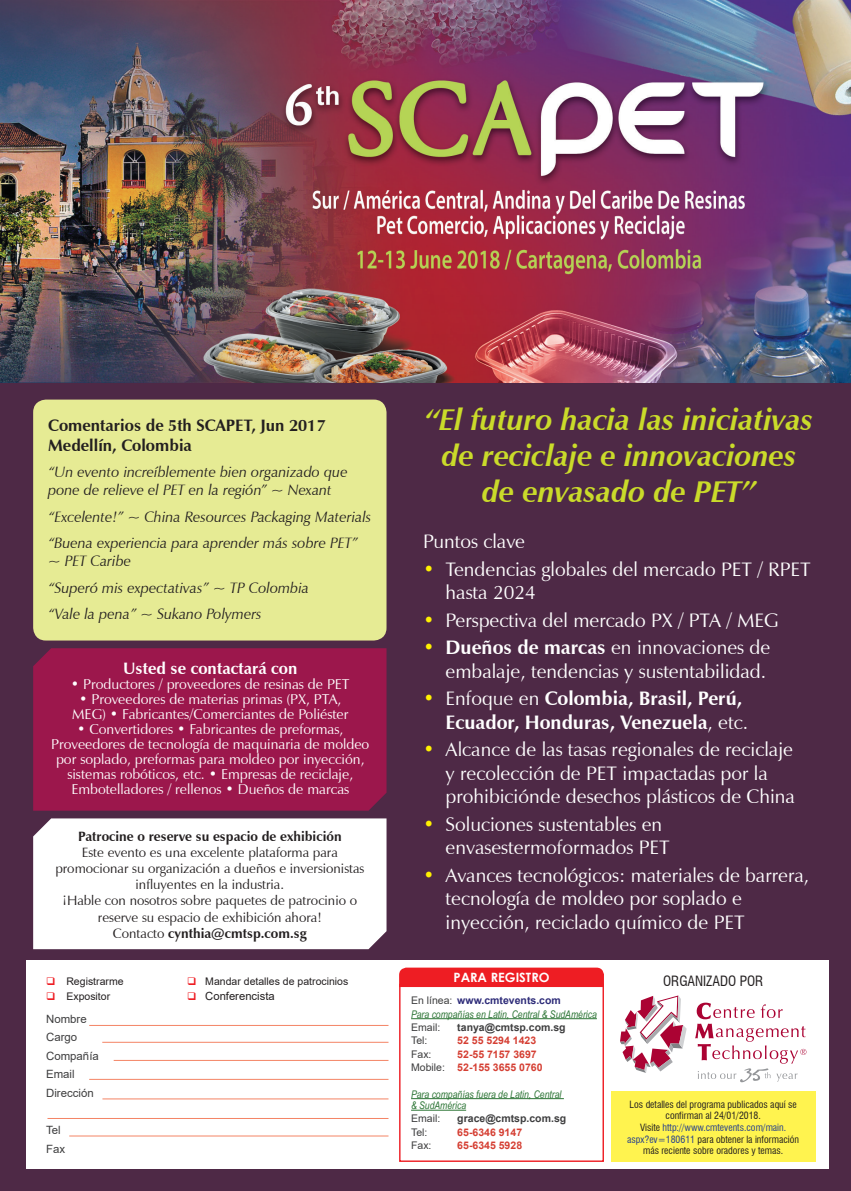
<style>
.page{position:relative;width:851px;height:1191px;background:#fff}
.page>*{position:absolute;margin:0;border:0;box-sizing:border-box;transform-origin:0 0}
.t1{font:italic 700 30px/36px "Zapf Humanist 601 BT";color:#cadb2a;text-align:center}
.t2{font:19.5px/23.4px "Zapf Humanist 601 BT";color:#fff}
.t3{font:700 19.5px/23.4px "Zapf Humanist 601 BT";color:#fff}
.t4{font:700 16.5px/19.8px "Zapf Humanist 601 BT";color:#231f20}
.t5{font:700 16.5px "Zapf Humanist 601 BT";color:#fff}
.t6{font:italic 15px/18px "Zapf Humanist 601 BT";color:#231f20}
.t7{font:14.25px/15px "Zapf Humanist 601 BT";color:#fff;text-align:center}
.t8{font:condensed 13.8px "Swiss 721 BT";color:#231f20}
.t9{font:13.5px/16.2px "Zapf Humanist 601 BT";color:#231f20;text-align:center}
.t10{font:700 13.5px "Zapf Humanist 601 BT";color:#231f20}
.t11{font:700 12.9px "Century Gothic";color:#fff}
.t12{font:11.4px "Arial";color:#3e3e3f}
.t13{font:11.25px "Arial";color:#231f20}
.t14{font:italic 10.5px/11.6px "Arial Narrow";color:#2b7434}
.t15{font:700 10.5px "Arial";color:#d53f33}
.t16{font:10.5px "Arial";color:#231f20}
.t17{font:700 10.5px "Arial";color:#3e3e3f}
.t18{font:10.5px "Arial";color:#3e3e3f}
.t19{font:700 10.5px "Arial";color:#2e2c79}
.t20{font:condensed 9.75px/11.7px "Swiss 721 BT";color:#231f20;text-align:center}
.s1{font-weight:400}
.s2{color:#ee1d23}
.s3{color:#fff101}
.s4{font-weight:700}
.s5{font-weight:400;color:#fff101}
.s6{font-weight:400;color:#3e3e3f}
.s7{color:#253f8e}
</style>
<div class="page">
<div style="left:0;top:0;width:850px;height:1191px;background:#4e2946"></div>
<div style="left:26px;top:960px;width:802px;height:209px;background:#fff"></div>
<svg style="left:620px;top:995px;width:66px;height:78px"></svg>
<svg style="left:695px;top:1002px;width:111px;height:80px"></svg>
<hr style="left:89px;top:1025px;width:299px;height:1px;background:#f48465">
<hr style="left:102px;top:1042px;width:286px;height:1px;background:#f48465">
<hr style="left:114px;top:1060px;width:274px;height:1px;background:#f48465">
<hr style="left:89px;top:1079px;width:299px;height:1px;background:#f48465">
<hr style="left:102px;top:1098px;width:286px;height:1px;background:#f48465">
<hr style="left:47px;top:1118px;width:341px;height:1px;background:#f48465">
<hr style="left:69px;top:1135px;width:319px;height:1px;background:#f48465">
<div style="left:610px;top:1091px;width:205px;height:70px;background:#fff34f"></div>
<div style="left:33px;top:818px;width:353px;height:131px;background:#fff"></div>
<div style="left:33px;top:648px;width:353px;height:162px;background:#9c174c"></div>
<img style="left:0;top:0;width:850px;height:383px">
<div style="left:33px;top:399px;width:353px;height:241px;background:#e6eb94;border-radius:13px"></div>
<div style="left:399px;top:983px;width:205px;height:178px;border:1px solid #ee1d23"></div>
<div style="left:399px;top:967px;width:205px;height:20px;background:#ee1d23"></div>
<hr style="left:411px;top:1018px;width:186px;height:1px;background:#2b7434">
<hr style="left:411px;top:1098px;width:152px;height:1px;background:#2b7434">
<hr style="left:411px;top:1109px;width:55px;height:1px;background:#2b7434">
<p class="t4" style="left:48px;top:415px;width:279px">Comentarios de 5th SCAPET, Jun 2017<br>Medellín, Colombia</p>
<p class="t6" style="left:48px;top:463px;width:301px">“Un evento increíblemente bien organizado que pone de relieve el PET en la región” ~ Nexant</p>
<p class="t6" style="left:48px;top:507px;width:325px">“Excelente!” ~ China Resources Packaging Materials</p>
<p class="t6" style="left:48px;top:534px;width:311px">“Buena experiencia para aprender más sobre PET” ~ PET Caribe</p>
<p class="t6" style="left:48px;top:578px;width:262px">“Superó mis expectativas” ~ TP Colombia</p>
<p class="t6" style="left:48px;top:605px;width:215px">“Vale la pena” ~ Sukano Polymers</p>
<p class="t5" style="left:123px;top:658px;width:176px">Usted se contactará con</p>
<p class="t7" style="left:71px;top:676px;width:280px">• Productores / proveedores de resinas de PET</p>
<p class="t7" style="left:72px;top:691px;width:278px">• Proveedores de materias primas (PX, PTA,<br>MEG) • Fabricantes/Comerciantes de Poliéster</p>
<p class="t7" style="left:51px;top:721px;width:319px">• Convertidores • Fabricantes de preformas, Proveedores de tecnología de maquinaria de moldeo por soplado, preformas para moldeo por inyección, sistemas robóticos, etc. • Empresas de reciclaje, Embotelladores / rellenos • Dueños de marcas</p>
<p class="t10" style="left:78px;top:827px;width:265px">Patrocine o reserve su espacio de exhibición</p>
<p class="t9" style="left:55px;top:844px;width:310px">Este evento es una excelente plataforma para promocionar su organización a dueños e inversionistas influyentes en la industria.</p>
<p class="t9" style="left:63px;top:892px;width:296px">¡Hable con nosotros sobre paquetes de patrocinio o reserve su espacio de exhibición ahora!</p>
<p class="t10" style="left:113px;top:924px;width:195px"><span class="s1">Contacto</span> cynthia@cmtsp.com.sg</p>
<p class="t16" style="left:46px;top:974px;width:79px"><span class="s2">❑</span> Registrarme</p>
<p class="t16" style="left:187px;top:974px;width:162px"><span class="s2">❑</span> Mandar detalles de patrocinios</p>
<p class="t16" style="left:46px;top:989px;width:65px"><span class="s2">❑</span> Expositor</p>
<p class="t13" style="left:187px;top:988px;width:89px"><span class="s2">❑</span> Conferencista</p>
<p class="t12" style="left:46px;top:1011px;width:42px">Nombre</p>
<p class="t12" style="left:46px;top:1029px;width:33px">Cargo</p>
<p class="t12" style="left:46px;top:1048px;width:54px">Compañía</p>
<p class="t12" style="left:46px;top:1066px;width:30px">Email</p>
<p class="t12" style="left:46px;top:1085px;width:49px">Dirección</p>
<p class="t12" style="left:46px;top:1122px;width:16px">Tel</p>
<p class="t12" style="left:46px;top:1140px;width:21px">Fax</p>
<p class="t1" style="left:424px;top:402px;width:389px">“El futuro hacia las iniciativas</p>
<p class="t1" style="left:441px;top:438px;width:356px">de reciclaje e innovaciones de envasado de PET”</p>
<p class="t2" style="left:423px;top:529px;width:103px">Puntos clave</p>
<p class="t2" style="left:445px;top:557px;width:366px;text-indent:-22px"><span class="s3">•</span> Tendencias globales del mercado PET / RPET hasta 2024</p>
<p class="t2" style="left:423px;top:608px;width:357px"><span class="s3">•</span> Perspectiva del mercado PX / PTA / MEG</p>
<p class="t2" style="left:423px;top:636px;width:348px;text-align:right"><span class="s3">•</span> <span class="s4">Dueños de marcas</span> en innovaciones de embalaje, tendencias y sustentabilidad.</p>
<p class="t3" style="left:445px;top:687px;width:304px;text-indent:-22px"><span class="s5">•</span> <span class="s1">Enfoque en</span> Colombia, Brasil, Perú,<br>Ecuador, Honduras, Venezuela<span class="s1">, etc.</span></p>
<p class="t2" style="left:445px;top:738px;width:351px;text-indent:-22px"><span class="s3">•</span> Alcance de las tasas regionales de reciclaje y recolección de PET impactadas por la prohibiciónde desechos plásticos de China</p>
<p class="t2" style="left:445px;top:812px;width:226px;text-indent:-22px"><span class="s3">•</span> Soluciones sustentables en envasestermoformados PET</p>
<p class="t2" style="left:445px;top:863px;width:365px;text-indent:-22px"><span class="s3">•</span> Avances tecnológicos: materiales de barrera, tecnología de moldeo por soplado e inyección, reciclado químico de PET</p>
<p class="t11" style="left:453px;top:968px;width:98px">PARA REGISTRO</p>
<p class="t19" style="left:411px;top:993px;width:151px"><span class="s6">En línea:</span> www.cmtevents.com</p>
<p class="t14" style="left:411px;top:1008px;width:187px">Para compañías en Latin, Central &amp; SudAmérica</p>
<p class="t18" style="left:411px;top:1020px;width:31px">Email:</p>
<p class="t17" style="left:457px;top:1019px;width:110px">tanya@cmtsp.com.sg</p>
<p class="t18" style="left:411px;top:1033px;width:18px">Tel:</p>
<p class="t15" style="left:457px;top:1033px;width:80px">52 55 5294 1423</p>
<p class="t18" style="left:411px;top:1046px;width:22px">Fax:</p>
<p class="t15" style="left:457px;top:1046px;width:81px">52-55 7157 3697</p>
<p class="t15" style="left:411px;top:1059px;width:133px"><span class="s6">Mobile:</span> 52-155 3655 0760</p>
<p class="t14" style="left:411px;top:1087px;width:152px">Para compañías fuera de Latin, Central &amp; SudAmérica</p>
<p class="t18" style="left:411px;top:1111px;width:31px">Email:</p>
<p class="t17" style="left:457px;top:1111px;width:110px">grace@cmtsp.com.sg</p>
<p class="t18" style="left:411px;top:1124px;width:18px">Tel:</p>
<p class="t15" style="left:457px;top:1124px;width:66px">65-6346 9147</p>
<p class="t18" style="left:411px;top:1138px;width:22px">Fax:</p>
<p class="t15" style="left:457px;top:1138px;width:66px">65-6345 5928</p>
<p class="t8" style="left:663px;top:972px;width:102px">ORGANIZADO POR</p>
<p class="t20" style="left:629px;top:1098px;width:169px">Los detalles del programa publicados aquí se confirman al 24/01/2018.</p>
<p class="t20" style="left:627px;top:1121px;width:173px">Visite <span class="s7">http://www.cmtevents.com/main. aspx?ev=180611</span> para obtener la información más reciente sobre oradores y temas.</p>
</div>
